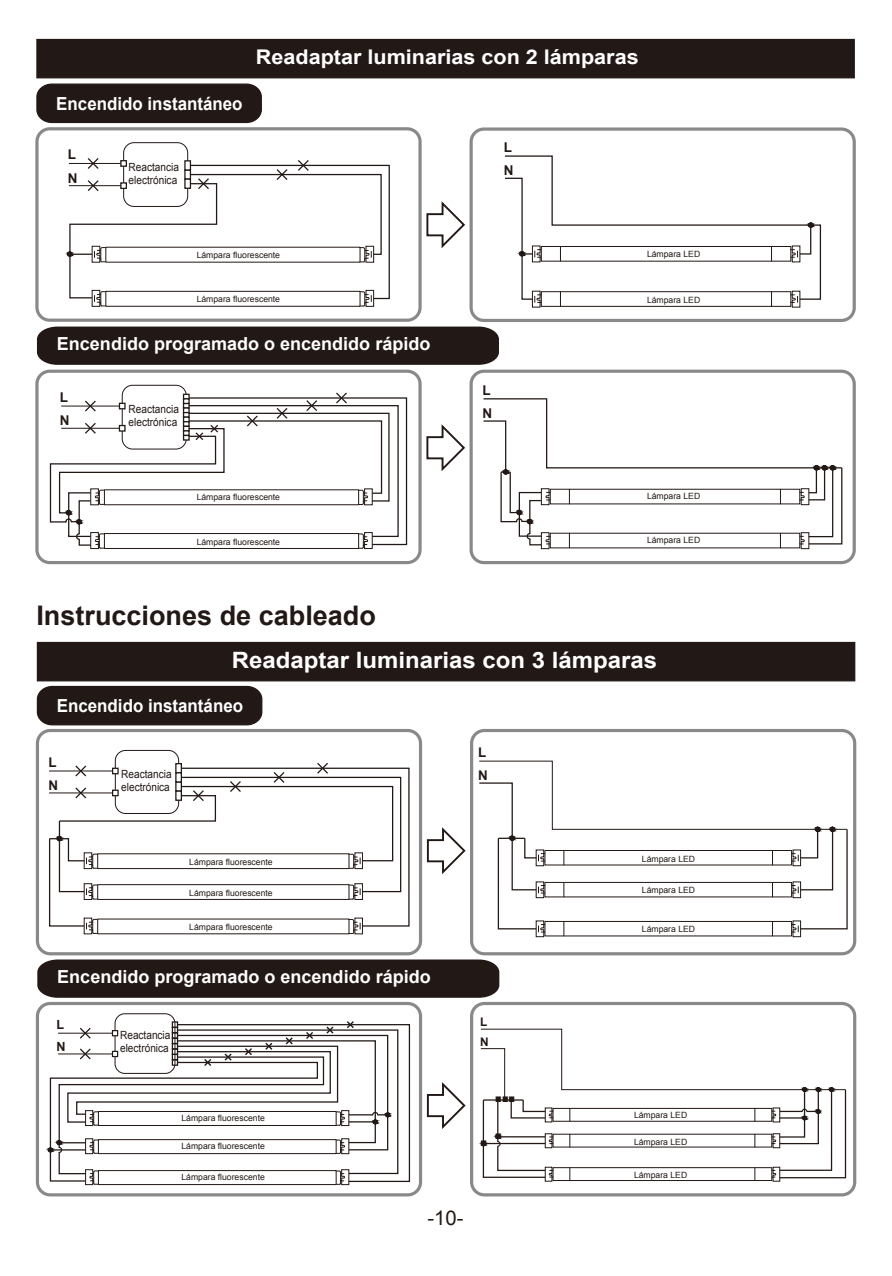
<style>
.page{position:relative;width:892px;height:1276px;background:#fff}
.page>*{position:absolute;margin:0;border:0;box-sizing:border-box;transform-origin:0 0}
.t1{font:500 39.15px/36.7px "Gotham";color:#221815}
.t2{font:700 27px "Arial";color:#221815}
.t3{font:700 22.5px "Arial";color:#fff;scale:1.06 1}
.t4{font:700 20.25px "Arial";color:#fff;scale:1.07 1}
.t5{font:20.25px "Arial";color:#221815}
.t6{font:700 18px "Arial";color:#fff}
.t7{font:700 18px "Arial";color:#fff;scale:.94 1}
.t8{font:700 13.5px/23.4px "Arial";color:#221815}
.t9{font:700 13.28px/22.9px "Arial";color:#221815}
.t10{font:700 12.6px/21.8px "Arial";color:#221815}
.t11{font:700 11.92px/20.5px "Arial";color:#221815}
.t12{font:11.25px/13.5px "Arial";color:#221815;scale:.89 1}
.t13{font:8.55px "Arial";color:#221815}
</style>
<div class="page">
<div style="left:37px;top:642px;width:817px;height:39px;background:#221815"></div>
<svg style="left:426px;top:827px;width:40px;height:47px"></svg>
<div style="left:115px;top:750px;width:64px;height:64px;border:1px solid #221815;border-radius:10px"></div>
<div style="left:36px;top:729px;width:386px;height:226px;border:3px solid #898989;border-radius:13px"></div>
<div style="left:470px;top:729px;width:385px;height:226px;border:3px solid #898989;border-radius:13px"></div>
<svg style="left:426px;top:1082px;width:40px;height:47px"></svg>
<div style="left:114px;top:1013px;width:61px;height:61px;border:1px solid #221815;border-radius:10px"></div>
<div style="left:36px;top:1002px;width:386px;height:194px;border:3px solid #898989;border-radius:13px"></div>
<svg style="left:479px;top:1028px;width:367px;height:154px"></svg>
<div style="left:470px;top:1002px;width:385px;height:194px;border:3px solid #898989;border-radius:13px"></div>
<svg style="left:479px;top:760px;width:368px;height:177px"></svg>
<div style="left:36px;top:39px;width:818px;height:39px;background:#221815"></div>
<svg style="left:426px;top:201px;width:39px;height:47px"></svg>
<svg style="left:426px;top:424px;width:39px;height:47px"></svg>
<svg style="left:36px;top:83px;width:226px;height:41px;background:#2e2522"></svg>
<svg style="left:36px;top:685px;width:227px;height:41px;background:#2f2623"></svg>
<div style="left:37px;top:959px;width:462px;height:39px;background:#221815"></div>
<div style="left:37px;top:327px;width:461px;height:38px;background:#221815"></div>
<div style="left:35px;top:127px;width:386px;height:195px;border:3px solid #898989;border-radius:13px"></div>
<div style="left:123px;top:142px;width:65px;height:65px;border:1px solid #221815;border-radius:10px"></div>
<svg style="left:505px;top:155px;width:316px;height:145px"></svg>
<div style="left:540px;top:291px;width:250px;height:16px;border:1px solid #221815"></div>
<svg style="left:790px;top:291px;width:10px;height:17px"></svg>
<svg style="left:790px;top:222px;width:23px;height:41px"></svg>
<svg style="left:505px;top:177px;width:36px;height:131px"></svg>
<div style="left:469px;top:127px;width:386px;height:195px;border:3px solid #898989;border-radius:13px"></div>
<div style="left:122px;top:385px;width:65px;height:64px;border:1px solid #221815;border-radius:10px"></div>
<div style="left:35px;top:370px;width:386px;height:194px;border:3px solid #898989;border-radius:13px"></div>
<svg style="left:483px;top:398px;width:359px;height:151px"></svg>
<div style="left:469px;top:370px;width:386px;height:194px;border:3px solid #898989;border-radius:13px"></div>
<svg style="left:67px;top:157px;width:323px;height:150px"></svg>
<svg style="left:49px;top:391px;width:358px;height:158px"></svg>
<svg style="left:48px;top:1019px;width:362px;height:166px"></svg>
<svg style="left:49px;top:761px;width:361px;height:173px"></svg>
<h3 class="t7" style="left:56px;top:91px;width:200px">Encendido instantáneo</h3>
<h3 class="t4" style="left:256px;top:43px;width:359px">Readaptar luminarias con 2 lámparas</h3>
<h3 class="t8" style="left:68px;top:143px;width:11px">L<br>N</h3>
<h3 class="t8" style="left:503px;top:136px;width:11px">L<br>N</h3>
<h3 class="t12" style="left:129px;top:160px;width:58px">Reactancia electrónica</h3>
<p class="t13" style="left:196px;top:249px;width:85px">Lámpara fluorescente</p>
<p class="t13" style="left:196px;top:293px;width:85px">Lámpara fluorescente</p>
<h3 class="t6" style="left:57px;top:332px;width:375px">Encendido programado o encendido rápido</h3>
<h3 class="t8" style="left:60px;top:386px;width:11px">L<br>N</h3>
<h3 class="t8" style="left:482px;top:379px;width:11px">L<br>N</h3>
<h3 class="t12" style="left:129px;top:402px;width:58px">Reactancia electrónica</h3>
<p class="t13" style="left:196px;top:491px;width:85px">Lámpara fluorescente</p>
<p class="t13" style="left:196px;top:536px;width:85px">Lámpara fluorescente</p>
<p class="t13" style="left:646px;top:249px;width:55px">Lámpara LED</p>
<p class="t13" style="left:646px;top:294px;width:55px">Lámpara LED</p>
<p class="t13" style="left:646px;top:491px;width:55px">Lámpara LED</p>
<p class="t13" style="left:646px;top:535px;width:55px">Lámpara LED</p>
<h2 class="t2" style="left:36px;top:597px;width:341px">Instrucciones de cableado</h2>
<h3 class="t3" style="left:232px;top:645px;width:402px">Readaptar luminarias con 3 lámparas</h3>
<h3 class="t6" style="left:164px;top:694px;width:27px">art</h3>
<h3 class="t7" style="left:57px;top:694px;width:200px">Encendido instantáneo</h3>
<h3 class="t9" style="left:48px;top:751px;width:11px">L<br>N</h3>
<h3 class="t12" style="left:121px;top:767px;width:58px">Reactancia electrónica</h3>
<h3 class="t9" style="left:478px;top:741px;width:11px">L<br>N</h3>
<p class="t13" style="left:189px;top:856px;width:85px">Lámpara fluorescente</p>
<p class="t13" style="left:641px;top:853px;width:55px">Lámpara LED</p>
<p class="t13" style="left:189px;top:887px;width:85px">Lámpara fluorescente</p>
<p class="t13" style="left:641px;top:884px;width:55px">Lámpara LED</p>
<p class="t13" style="left:189px;top:921px;width:85px">Lámpara fluorescente</p>
<p class="t13" style="left:641px;top:923px;width:55px">Lámpara LED</p>
<h3 class="t6" style="left:57px;top:965px;width:375px">Encendido programado o encendido rápido</h3>
<h3 class="t10" style="left:57px;top:1014px;width:11px">L<br>N</h3>
<h3 class="t11" style="left:480px;top:1011px;width:10px">L<br>N</h3>
<h3 class="t12" style="left:120px;top:1028px;width:58px">Reactancia electrónica</h3>
<p class="t13" style="left:181px;top:1112px;width:85px">Lámpara fluorescente</p>
<p class="t13" style="left:181px;top:1141px;width:85px">Lámpara fluorescente</p>
<p class="t13" style="left:181px;top:1171px;width:85px">Lámpara fluorescente</p>
<h1 class="t1" style="left:478px;top:1113px;width:12px">.</h1>
<h1 class="t1" style="left:492px;top:1069px;width:25px">... .</h1>
<h3 class="t5" style="left:427px;top:1204px;width:38px">-10-</h3>
<p class="t13" style="left:633px;top:1110px;width:55px">Lámpara LED</p>
<p class="t13" style="left:633px;top:1136px;width:55px">Lámpara LED</p>
<p class="t13" style="left:633px;top:1169px;width:55px">Lámpara LED</p>
</div>
